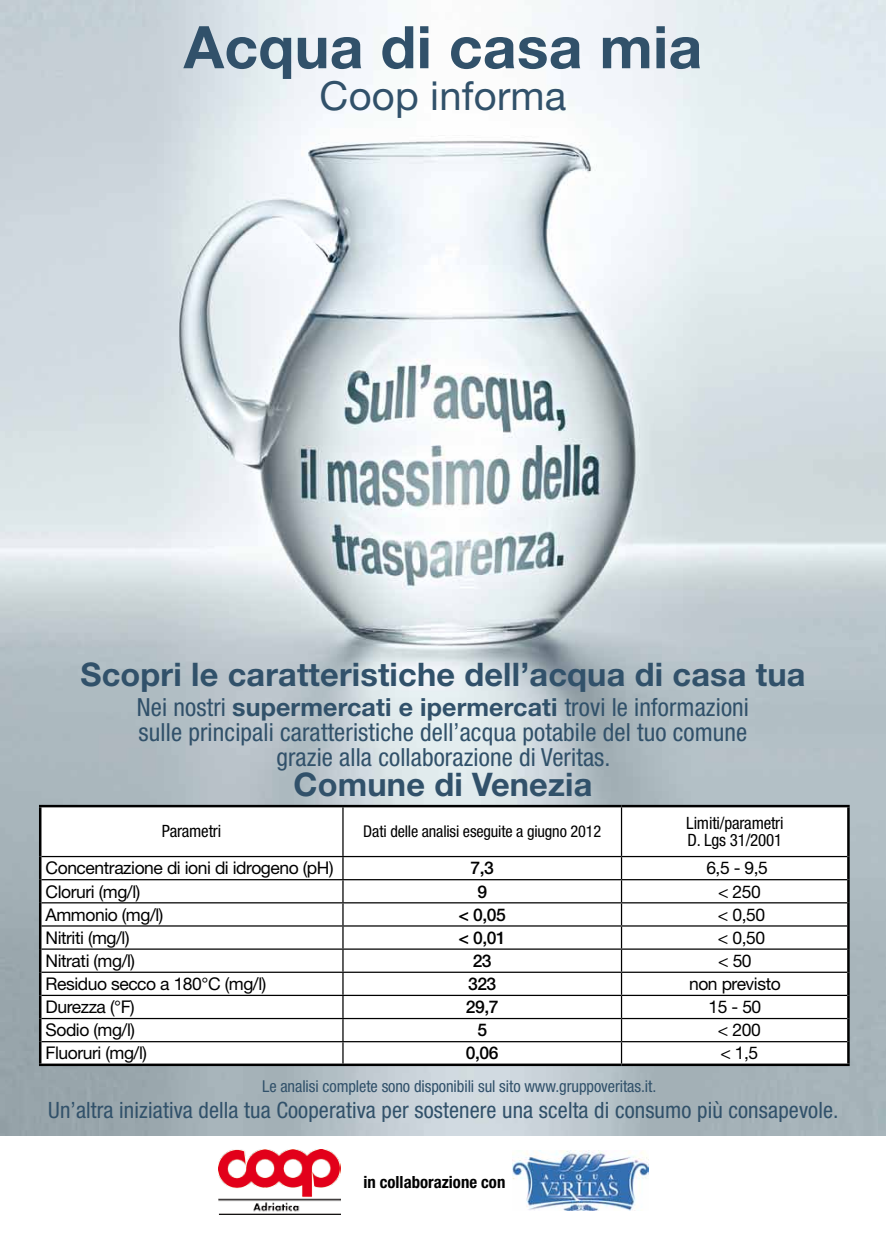
<style>
.page{position:relative;width:886px;height:1241px;background:#fff}
.page>*{position:absolute;margin:0;border:0;box-sizing:border-box;transform-origin:0 0}
.t1{font:700 58.75px "Helvetica Neue LT Std";letter-spacing:.005em;color:#31516a}
.t2{font:40px "Helvetica Neue LT Std";letter-spacing:.005em;color:#31516a}
.t3{font:700 32.5px "Helvetica Neue LT Std";letter-spacing:.005em;color:#31516a}
.t4{font:condensed 25px/25px "Helvetica Neue LT Std";letter-spacing:.005em;color:#31516a;text-align:center}
.t5{font:condensed 22.5px "Helvetica Neue LT Std";letter-spacing:.005em;color:#31516a}
.t6{font:17.5px "Helvetica Neue LT Std";letter-spacing:-.025em;color:#000}
.t7{font:500 17.5px "Helvetica Neue LT Std";letter-spacing:-.025em;color:#000}
.t8{font:condensed 17px/16.2px "Helvetica Neue LT Std";letter-spacing:-.01em;color:#000}
.t9{font:700 condensed 16.75px "Helvetica Neue LT Std";color:#000}
.t10{font:condensed 16.38px "Helvetica Neue LT Std";letter-spacing:-.005em;color:#31516a}
.t11{font:condensed 16.25px "Helvetica Neue LT Std";letter-spacing:-.01em;color:#000}
.s1{font-weight:700;font-stretch:normal}
</style>
<div class="page">
<img style="left:0;top:0;width:886px;height:1136px">
<img style="left:219px;top:1149px;width:122px;height:65px">
<img style="left:513px;top:1150px;width:135px;height:60px">
<svg style="left:41px;top:807px;width:806px;height:256px"></svg>
<hr style="left:342px;top:807px;width:2px;height:48px;background:#000">
<hr style="left:621px;top:807px;width:1px;height:48px;background:#000">
<hr style="left:41px;top:855px;width:302px;height:2px;background:#000">
<hr style="left:343px;top:855px;width:278px;height:2px;background:#000">
<hr style="left:342px;top:857px;width:2px;height:21px;background:#000">
<hr style="left:621px;top:855px;width:226px;height:2px;background:#000">
<hr style="left:41px;top:878px;width:302px;height:2px;background:#000">
<hr style="left:343px;top:878px;width:278px;height:2px;background:#000">
<hr style="left:342px;top:880px;width:2px;height:22px;background:#000">
<hr style="left:621px;top:878px;width:226px;height:2px;background:#000">
<hr style="left:41px;top:902px;width:302px;height:1px;background:#000">
<hr style="left:343px;top:902px;width:278px;height:1px;background:#000">
<hr style="left:342px;top:903px;width:2px;height:22px;background:#000">
<hr style="left:621px;top:902px;width:226px;height:1px;background:#000">
<hr style="left:41px;top:925px;width:302px;height:1px;background:#000">
<hr style="left:343px;top:925px;width:278px;height:1px;background:#000">
<hr style="left:342px;top:926px;width:2px;height:22px;background:#000">
<hr style="left:621px;top:925px;width:226px;height:1px;background:#000">
<hr style="left:41px;top:948px;width:302px;height:1px;background:#000">
<hr style="left:343px;top:948px;width:278px;height:1px;background:#000">
<hr style="left:342px;top:949px;width:2px;height:22px;background:#000">
<hr style="left:621px;top:948px;width:226px;height:1px;background:#000">
<hr style="left:41px;top:971px;width:302px;height:1px;background:#000">
<hr style="left:343px;top:971px;width:278px;height:1px;background:#000">
<hr style="left:342px;top:972px;width:2px;height:22px;background:#000">
<hr style="left:621px;top:971px;width:226px;height:1px;background:#000">
<hr style="left:41px;top:994px;width:302px;height:1px;background:#000">
<hr style="left:343px;top:994px;width:278px;height:1px;background:#000">
<hr style="left:342px;top:995px;width:2px;height:22px;background:#000">
<hr style="left:621px;top:994px;width:226px;height:1px;background:#000">
<hr style="left:41px;top:1017px;width:302px;height:1px;background:#000">
<hr style="left:343px;top:1017px;width:278px;height:1px;background:#000">
<hr style="left:342px;top:1018px;width:2px;height:22px;background:#000">
<hr style="left:621px;top:1017px;width:226px;height:1px;background:#000">
<hr style="left:41px;top:1040px;width:302px;height:2px;background:#000">
<hr style="left:343px;top:1040px;width:278px;height:2px;background:#000">
<hr style="left:342px;top:1042px;width:2px;height:21px;background:#000">
<hr style="left:621px;top:1040px;width:226px;height:2px;background:#000">
<hr style="left:39px;top:804px;width:304px;height:3px;background:#000">
<hr style="left:39px;top:807px;width:2px;height:49px;background:#000">
<hr style="left:343px;top:804px;width:278px;height:3px;background:#000">
<hr style="left:621px;top:804px;width:229px;height:3px;background:#000">
<hr style="left:847px;top:807px;width:3px;height:49px;background:#000">
<hr style="left:39px;top:856px;width:2px;height:23px;background:#000">
<hr style="left:847px;top:856px;width:3px;height:23px;background:#000">
<hr style="left:39px;top:879px;width:2px;height:23px;background:#000">
<hr style="left:847px;top:879px;width:3px;height:23px;background:#000">
<hr style="left:39px;top:902px;width:2px;height:23px;background:#000">
<hr style="left:847px;top:902px;width:3px;height:23px;background:#000">
<hr style="left:39px;top:925px;width:2px;height:23px;background:#000">
<hr style="left:847px;top:925px;width:3px;height:23px;background:#000">
<hr style="left:39px;top:948px;width:2px;height:24px;background:#000">
<hr style="left:847px;top:948px;width:3px;height:24px;background:#000">
<hr style="left:39px;top:972px;width:2px;height:23px;background:#000">
<hr style="left:847px;top:972px;width:3px;height:23px;background:#000">
<hr style="left:39px;top:995px;width:2px;height:23px;background:#000">
<hr style="left:847px;top:995px;width:3px;height:23px;background:#000">
<hr style="left:39px;top:1018px;width:2px;height:23px;background:#000">
<hr style="left:847px;top:1018px;width:3px;height:23px;background:#000">
<hr style="left:39px;top:1041px;width:2px;height:22px;background:#000">
<hr style="left:847px;top:1041px;width:3px;height:22px;background:#000">
<hr style="left:39px;top:1063px;width:304px;height:2px;background:#000">
<hr style="left:343px;top:1063px;width:278px;height:2px;background:#000">
<hr style="left:621px;top:1063px;width:229px;height:2px;background:#000">
<svg style="left:621px;top:857px;width:1px;height:206px"></svg>
<h1 class="t1" style="left:184px;top:11px;width:520px">Acqua di casa mia</h1>
<h2 class="t2" style="left:320px;top:71px;width:248px">Coop informa</h2>
<h3 class="t3" style="left:80px;top:654px;width:726px">Scopri le caratteristiche dell’acqua di casa tua</h3>
<h3 class="t4" style="left:137px;top:694px;width:614px">Nei nostri <span class="s1">supermercati e ipermercati</span> trovi le informazioni sulle principali caratteristiche dell’acqua potabile del tuo comune grazie alla collaborazione di Veritas.</h3>
<h3 class="t3" style="left:294px;top:764px;width:300px">Comune di Venezia</h3>
<p class="t8" style="left:162px;top:823px;width:61px">Parametri</p>
<p class="t11" style="left:363px;top:821px;width:239px">Dati delle analisi eseguite a giugno 2012</p>
<p class="t8" style="left:686px;top:814px;width:99px">Limiti/parametri<br>D. Lgs 31/2001</p>
<p class="t6" style="left:46px;top:857px;width:290px">Concentrazione di ioni di idrogeno (pH)</p>
<p class="t7" style="left:470px;top:857px;width:25px">7,3</p>
<p class="t6" style="left:706px;top:857px;width:63px">6,5 - 9,5</p>
<p class="t6" style="left:46px;top:880px;width:96px">Cloruri (mg/l)</p>
<p class="t7" style="left:477px;top:880px;width:11px">9</p>
<p class="t6" style="left:718px;top:880px;width:44px">&lt; 250</p>
<p class="t6" style="left:46px;top:903px;width:119px">Ammonio (mg/l)</p>
<p class="t7" style="left:459px;top:903px;width:49px">&lt; 0,05</p>
<p class="t6" style="left:718px;top:903px;width:49px">&lt; 0,50</p>
<p class="t6" style="left:46px;top:926px;width:86px">Nitriti (mg/l)</p>
<p class="t7" style="left:459px;top:926px;width:49px">&lt; 0,01</p>
<p class="t6" style="left:718px;top:926px;width:49px">&lt; 0,50</p>
<p class="t6" style="left:46px;top:950px;width:91px">Nitrati (mg/l)</p>
<p class="t7" style="left:473px;top:950px;width:21px">23</p>
<p class="t6" style="left:718px;top:950px;width:35px">&lt; 50</p>
<p class="t6" style="left:46px;top:973px;width:222px">Residuo secco a 180°C (mg/l)</p>
<p class="t7" style="left:468px;top:973px;width:30px">323</p>
<p class="t6" style="left:689px;top:973px;width:93px">non previsto</p>
<p class="t6" style="left:46px;top:996px;width:91px">Durezza (°F)</p>
<p class="t7" style="left:466px;top:996px;width:34px">29,7</p>
<p class="t6" style="left:708px;top:996px;width:54px">15 - 50</p>
<p class="t6" style="left:46px;top:1019px;width:91px">Sodio (mg/l)</p>
<p class="t7" style="left:477px;top:1019px;width:11px">5</p>
<p class="t6" style="left:718px;top:1019px;width:44px">&lt; 200</p>
<p class="t6" style="left:46px;top:1042px;width:103px">Fluoruri (mg/l)</p>
<p class="t7" style="left:466px;top:1042px;width:34px">0,06</p>
<p class="t6" style="left:720px;top:1042px;width:39px">&lt; 1,5</p>
<p class="t10" style="left:262px;top:1076px;width:396px">Le analisi complete sono disponibili sul sito www.gruppoveritas.it.</p>
<p class="t5" style="left:48px;top:1096px;width:792px">Un’altra iniziativa della tua Cooperativa per sostenere una scelta di consumo più consapevole.</p>
<p class="t9" style="left:363px;top:1171px;width:143px">in collaborazione con</p>
</div>
